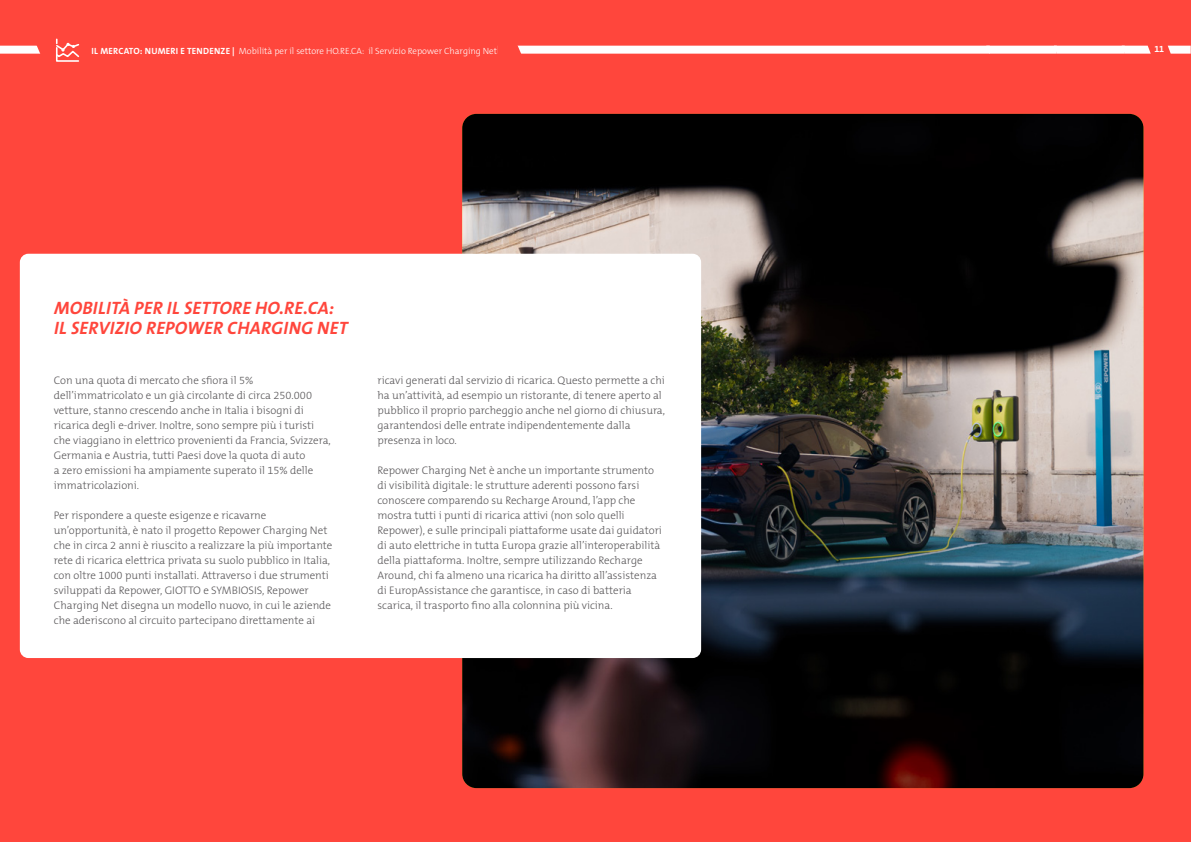
<style>
.page{position:relative;width:1191px;height:842px;background:#fff}
.page>*{position:absolute;margin:0;border:0;box-sizing:border-box;transform-origin:0 0}
.t1{font:italic 700 18px/20px "The Mix B W7";letter-spacing:.015em;color:#ff463c}
.t2{font:300 11px/15px "The Mix B W3";color:#5a585a}
.t3{font:300 9px "The Mix B W3";color:#fff}
.t4{font:700 9px "The Mix B W7";color:#fff}
.s1{font-family:"The Mix B W7";font-weight:700}
</style>
<div class="page">
<div style="left:0;top:0;width:1190px;height:842px;background:#ff463c"></div>
<div style="left:0;top:46px;width:989px;height:8px;background:#fff"></div>
<svg style="left:1168px;top:46px;width:22px;height:8px"></svg>
<svg style="left:986px;top:46px;width:164px;height:8px"></svg>
<div style="left:91px;top:41px;width:406px;height:18px;background:#ff463c"></div>
<svg style="left:497px;top:45px;width:25px;height:9px"></svg>
<svg style="left:35px;top:38px;width:56px;height:24px"></svg>
<img style="left:462px;top:114px;width:681px;height:674px">
<div style="left:20px;top:254px;width:681px;height:404px;background:#fff;border-radius:9px"></div>
<p class="t3" style="left:91px;top:45px;width:407px"><span class="s1">IL MERCATO: NUMERI E TENDENZE |</span> Mobilità per il settore HO.RE.CA: il Servizio Repower Charging Net</p>
<p class="t4" style="left:1154px;top:43px;width:11px">11</p>
<h1 class="t1" style="left:54px;top:298px;width:295px">MOBILITÀ PER IL SETTORE HO.RE.CA:<br>IL SERVIZIO REPOWER CHARGING NET</h1>
<p class="t2" style="left:54px;top:373px;width:278px">Con una quota di mercato che sfiora il 5% dell’immatricolato e un già circolante di circa 250.000 vetture, stanno crescendo anche in Italia i bisogni di ricarica degli e-driver. Inoltre, sono sempre più i turisti che viaggiano in elettrico provenienti da Francia, Svizzera, Germania e Austria, tutti Paesi dove la quota di auto<br>a zero emissioni ha ampiamente superato il 15% delle immatricolazioni.</p>
<p class="t2" style="left:54px;top:508px;width:280px">Per rispondere a queste esigenze e ricavarne un’opportunità, è nato il progetto Repower Charging Net che in circa 2 anni è riuscito a realizzare la più importante rete di ricarica elettrica privata su suolo pubblico in Italia, con oltre 1000 punti installati. Attraverso i due strumenti sviluppati da Repower, GIOTTO e SYMBIOSIS, Repower Charging Net disegna un modello nuovo, in cui le aziende che aderiscono al circuito partecipano direttamente ai</p>
<p class="t2" style="left:377px;top:373px;width:289px">ricavi generati dal servizio di ricarica. Questo permette a chi ha un’attività, ad esempio un ristorante, di tenere aperto al pubblico il proprio parcheggio anche nel giorno di chiusura, garantendosi delle entrate indipendentemente dalla presenza in loco.</p>
<p class="t2" style="left:377px;top:463px;width:286px">Repower Charging Net è anche un importante strumento di visibilità digitale: le strutture aderenti possono farsi conoscere comparendo su Recharge Around, l’app che mostra tutti i punti di ricarica attivi (non solo quelli Repower), e sulle principali piattaforme usate dai guidatori di auto elettriche in tutta Europa grazie all’interoperabilità della piattaforma. Inoltre, sempre utilizzando Recharge Around, chi fa almeno una ricarica ha diritto all’assistenza di EuropAssistance che garantisce, in caso di batteria scarica, il trasporto fino alla colonnina più vicina.</p>
</div>
